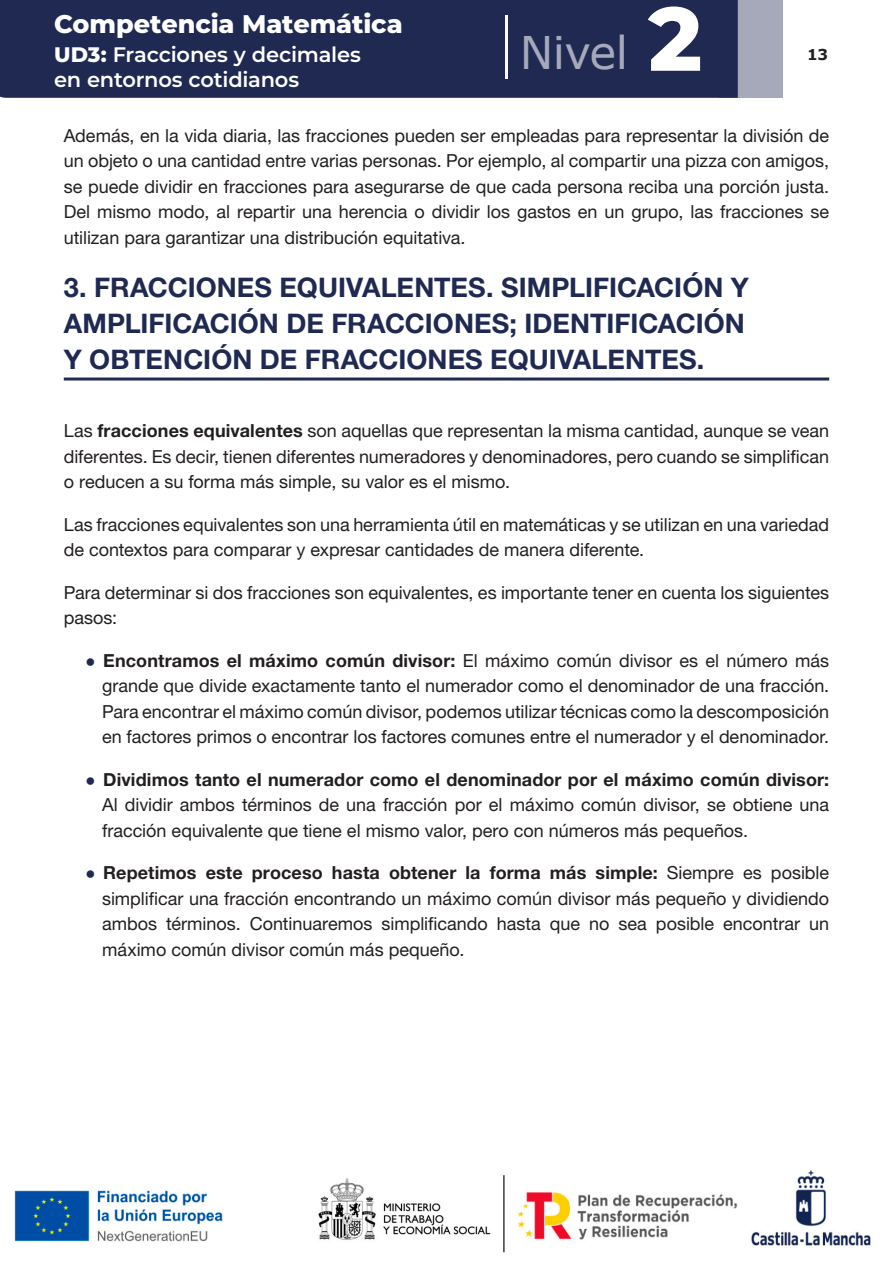
<style>
.page{position:relative;width:893px;height:1263px;background:#fff}
.page>*{position:absolute;margin:0;border:0;box-sizing:border-box;transform-origin:0 0}
.t1{font:45px "Verdana";letter-spacing:-.015em;color:#a5a9ba}
._1__TITULO{font:27px/36px "Helvetica Neue LT 75 Bd";color:#1f2952}
.t2{font:800 25.5px "Montserrat";letter-spacing:-.005em;color:#fff}
.t3{font:600 21px/25.2px "Montserrat";letter-spacing:-.01em;color:#fff}
.t4{font:18px/25.5px "Helvetica Neue LT 55 Rm";color:#231f20;text-align:justify}
.t5{font:700 15px "Verdana";color:#231f20}
.s1{font-weight:800}
.s2{font-family:"Montserrat";font-weight:800;font-size:90px;color:#fff}
.s3{font-family:"Helvetica Neue LT 75 Bd"}
.s4{font-family:"Verdana";font-weight:700;font-size:15px;color:#1f2952}
</style>
<div class="page">
<img style="left:14px;top:1170px;width:857px;height:83px">
<div style="left:719px;top:0;width:63px;height:98px;background:#a5a9ba"></div>
<div style="left:0;top:0;width:738px;height:98px;background:#1f2952"></div>
<hr style="left:505px;top:16px;width:2px;height:63px;background:#fff">
<hr style="left:64px;top:377px;width:765px;height:3px;background:#1f2952">
<h3 class="t2" style="left:54px;top:5px;width:350px">Competencia Matemática</h3>
<p class="t3" style="left:54px;top:41px;width:309px"><span class="s1">UD3:</span> Fracciones y decimales en entornos cotidianos</p>
<h1 class="t1" style="left:520px;top:22px;width:184px">Nivel <span class="s2">2</span></h1>
<p class="t5" style="left:807px;top:44px;width:23px">13</p>
<p class="t4" style="left:64px;top:122px;width:767px">Además, en la vida diaria, las fracciones pueden ser empleadas para representar la división de un objeto o una cantidad entre varias personas. Por ejemplo, al compartir una pizza con amigos, se puede dividir en fracciones para asegurarse de que cada persona reciba una porción justa.<br>Del mismo modo, al repartir una herencia o dividir los gastos en un grupo, las fracciones se utilizan para garantizar una distribución equitativa.</p>
<p class="_1__TITULO" style="left:64px;top:269px;width:687px">3. FRACCIONES EQUIVALENTES. SIMPLIFICACIÓN Y<br>AMPLIFICACIÓN DE FRACCIONES; IDENTIFICACIÓN<br>Y OBTENCIÓN DE FRACCIONES EQUIVALENTES.</p>
<p class="t4" style="left:64px;top:417px;width:767px">Las <span class="s3">fracciones equivalentes</span> son aquellas que representan la misma cantidad, aunque se vean diferentes. Es decir, tienen diferentes numeradores y denominadores, pero cuando se simplifican o reducen a su forma más simple, su valor es el mismo.</p>
<p class="t4" style="left:64px;top:511px;width:767px">Las fracciones equivalentes son una herramienta útil en matemáticas y se utilizan en una variedad de contextos para comparar y expresar cantidades de manera diferente.</p>
<p class="t4" style="left:64px;top:579px;width:767px">Para determinar si dos fracciones son equivalentes, es importante tener en cuenta los siguientes pasos:</p>
<p class="t4" style="left:102px;top:647px;width:729px;text-indent:-17px"><span class="s4">•</span> <span class="s3">Encontramos el máximo común divisor:</span> El máximo común divisor es el número más grande que divide exactamente tanto el numerador como el denominador de una fracción.<br>Para encontrar el máximo común divisor, podemos utilizar técnicas como la descomposición en factores primos o encontrar los factores comunes entre el numerador y el denominador.</p>
<p class="t4" style="left:102px;top:766px;width:729px;text-indent:-17px"><span class="s4">•</span> <span class="s3">Dividimos tanto el numerador como el denominador por el máximo común divisor:<br></span>Al dividir ambos términos de una fracción por el máximo común divisor, se obtiene una fracción equivalente que tiene el mismo valor, pero con números más pequeños.</p>
<p class="t4" style="left:102px;top:859px;width:729px;text-indent:-17px"><span class="s4">•</span> <span class="s3">Repetimos este proceso hasta obtener la forma más simple:</span> Siempre es posible simplificar una fracción encontrando un máximo común divisor más pequeño y dividiendo ambos términos. Continuaremos simplificando hasta que no sea posible encontrar un máximo común divisor común más pequeño.</p>
</div>
